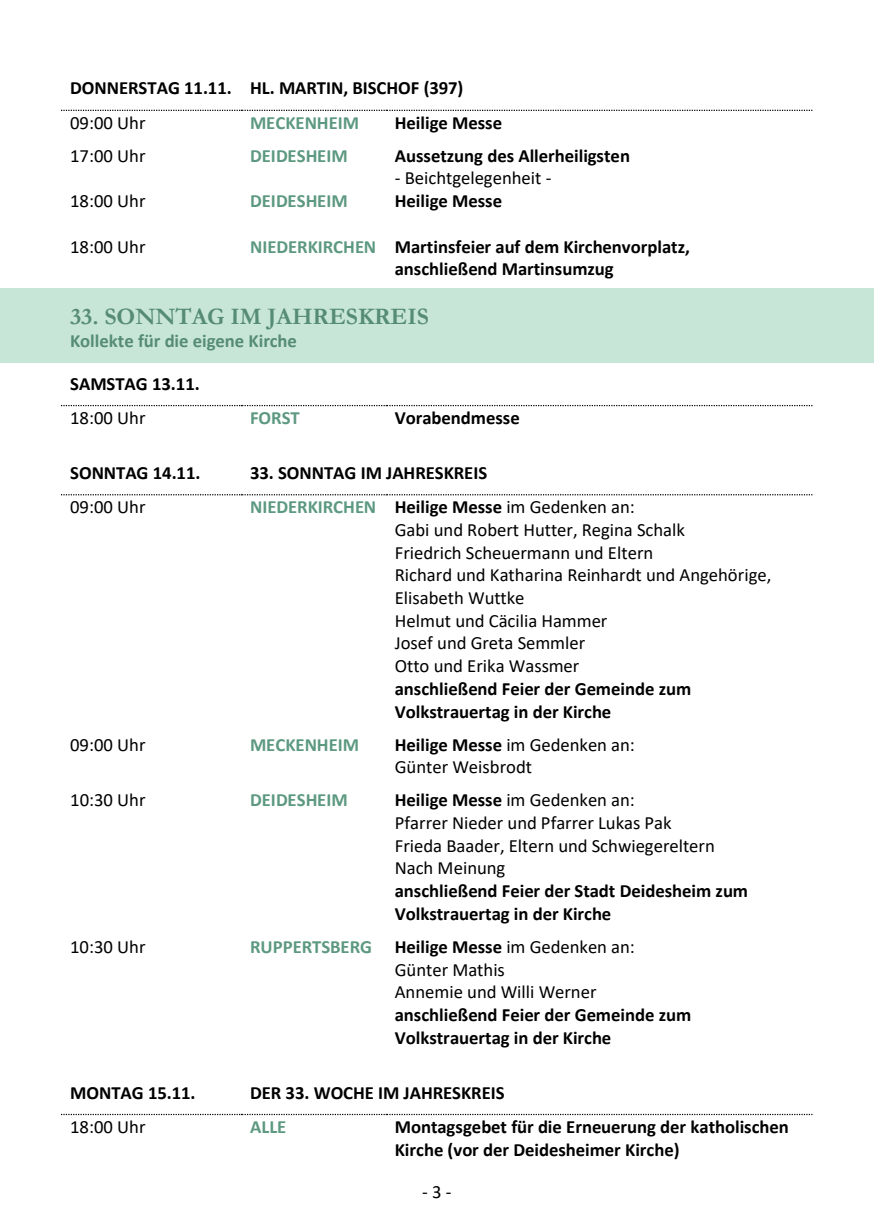
<style>
.page{position:relative;width:874px;height:1221px;background:#fff}
.page>*{position:absolute;margin:0;border:0;box-sizing:border-box;transform-origin:0 0}
.t1{font:700 23.8px "Garamond";color:#568c76}
.t2{font:18.72px/22.8px "Calibri";color:#000}
.t3{font:700 18.72px/22.8px "Calibri";color:#000}
.t4{font:700 18.72px "Calibri";color:#5d9981}
.t5{font:700 18.72px "Calibri";letter-spacing:-.005em;color:#568c76}
.s1{color:#5d9981}
.s2{font-weight:700;color:#5d9981}
.s3{font-weight:700}
</style>
<div class="page">
<div style="left:0;top:289px;width:873px;height:74px;background:#c8e6d8"></div>
<svg style="left:61px;top:110px;width:751px;height:1px"></svg>
<svg style="left:61px;top:405px;width:751px;height:1px"></svg>
<svg style="left:61px;top:494px;width:751px;height:1px"></svg>
<svg style="left:61px;top:1113px;width:751px;height:1px"></svg>
<p class="t3" style="left:70px;top:77px;width:394px">DONNERSTAG 11.11. HL. MARTIN, BISCHOF (397)</p>
<p class="t2" style="left:70px;top:111px;width:77px">09:00 Uhr</p>
<p class="t4" style="left:250px;top:109px;width:111px">MECKENHEIM</p>
<p class="t3" style="left:394px;top:111px;width:109px">Heilige Messe</p>
<p class="t2" style="left:70px;top:143px;width:77px">17:00 Uhr</p>
<p class="t4" style="left:250px;top:142px;width:99px">DEIDESHEIM</p>
<p class="t3" style="left:394px;top:144px;width:236px">Aussetzung des Allerheiligsten</p>
<p class="t2" style="left:394px;top:166px;width:158px">- Beichtgelegenheit -</p>
<p class="t2" style="left:70px;top:189px;width:77px">18:00 Uhr</p>
<p class="t4" style="left:250px;top:187px;width:99px">DEIDESHEIM</p>
<p class="t3" style="left:394px;top:189px;width:109px">Heilige Messe</p>
<p class="t2" style="left:70px;top:234px;width:77px">18:00 Uhr</p>
<p class="t3" style="left:394px;top:235px;width:296px;text-indent:-145px"><span class="s1">NIEDERKIRCHEN</span> Martinsfeier auf dem Kirchenvorplatz, anschließend Martinsumzug</p>
<p class="t1" style="left:70px;top:301px;width:360px">33. SONNTAG IM JAHRESKREIS</p>
<p class="t5" style="left:70px;top:327px;width:228px">Kollekte für die eigene Kirche</p>
<p class="t3" style="left:70px;top:372px;width:131px">SAMSTAG 13.11.</p>
<p class="t2" style="left:70px;top:406px;width:77px">18:00 Uhr</p>
<p class="t4" style="left:250px;top:404px;width:51px">FORST</p>
<p class="t3" style="left:394px;top:406px;width:126px">Vorabendmesse</p>
<p class="t3" style="left:70px;top:461px;width:132px">SONNTAG 14.11.</p>
<p class="t3" style="left:250px;top:461px;width:238px">33. SONNTAG IM JAHRESKREIS</p>
<p class="t2" style="left:70px;top:495px;width:77px">09:00 Uhr</p>
<p class="t2" style="left:394px;top:495px;width:378px;text-indent:-145px"><span class="s2">NIEDERKIRCHEN</span> <span class="s3">Heilige Messe</span> im Gedenken an:<br>Gabi und Robert Hutter, Regina Schalk<br>Friedrich Scheuermann und Eltern<br>Richard und Katharina Reinhardt und Angehörige,<br>Elisabeth Wuttke<br>Helmut und Cäcilia Hammer<br>Josef und Greta Semmler<br>Otto und Erika Wassmer</p>
<p class="t3" style="left:394px;top:677px;width:298px">anschließend Feier der Gemeinde zum<br>Volkstrauertag in der Kirche</p>
<p class="t2" style="left:70px;top:732px;width:77px">09:00 Uhr</p>
<p class="t4" style="left:250px;top:731px;width:111px">MECKENHEIM</p>
<p class="t2" style="left:394px;top:732px;width:241px"><span class="s3">Heilige Messe</span> im Gedenken an:<br>Günter Weisbrodt</p>
<p class="t2" style="left:70px;top:788px;width:77px">10:30 Uhr</p>
<p class="t4" style="left:250px;top:786px;width:99px">DEIDESHEIM</p>
<p class="t2" style="left:394px;top:788px;width:321px"><span class="s3">Heilige Messe</span> im Gedenken an:<br>Pfarrer Nieder und Pfarrer Lukas Pak<br>Frieda Baader, Eltern und Schwiegereltern<br>Nach Meinung</p>
<p class="t3" style="left:394px;top:879px;width:354px">anschließend Feier der Stadt Deidesheim zum<br>Volkstrauertag in der Kirche</p>
<p class="t2" style="left:70px;top:934px;width:77px">10:30 Uhr</p>
<p class="t2" style="left:394px;top:934px;width:241px;text-indent:-145px"><span class="s2">RUPPERTSBERG</span> <span class="s3">Heilige Messe</span> im Gedenken an:<br>Günter Mathis<br>Annemie und Willi Werner</p>
<p class="t3" style="left:394px;top:1003px;width:298px">anschließend Feier der Gemeinde zum<br>Volkstrauertag in der Kirche</p>
<p class="t3" style="left:70px;top:1080px;width:127px">MONTAG 15.11.</p>
<p class="t3" style="left:250px;top:1080px;width:256px">DER 33. WOCHE IM JAHRESKREIS</p>
<p class="t2" style="left:70px;top:1114px;width:77px">18:00 Uhr</p>
<p class="t4" style="left:250px;top:1113px;width:38px">ALLE</p>
<p class="t3" style="left:394px;top:1114px;width:395px">Montagsgebet für die Erneuerung der katholischen<br>Kirche (vor der Deidesheimer Kirche)</p>
<p class="t2" style="left:422px;top:1180px;width:31px">-3 -</p>
</div>
